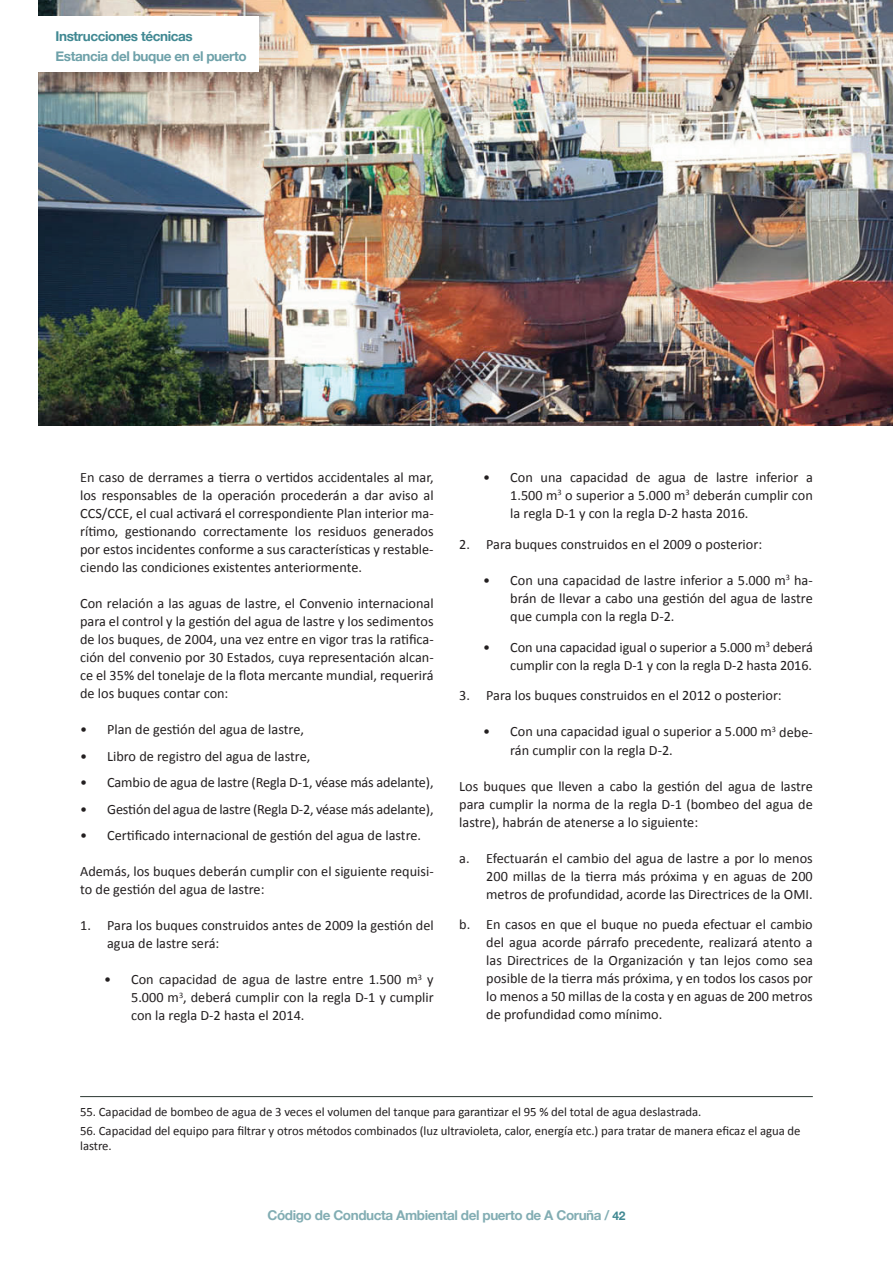
<style>
.page{position:relative;width:893px;height:1263px;background:#fff}
.page>*{position:absolute;margin:0;border:0;box-sizing:border-box;transform-origin:0 0}
.t1{font:14.25px/18px "Calibri";color:#231f20;text-align:justify}
.t2{font:700 13.5px "Helvetica Neue";letter-spacing:-.03em;color:#82adb3}
.t3{font:700 13.5px "Helvetica Neue";letter-spacing:-.03em;color:#6ea1a9}
.t4{font:700 13.5px "Helvetica Neue";letter-spacing:-.03em;color:#408892}
.t5{font:12.75px/15px "Calibri";letter-spacing:-.005em;color:#231f20}
.s1{font-size:12px;color:#408892}
</style>
<div class="page">
<img style="left:38px;top:0;width:855px;height:425px">
<hr style="left:80px;top:1096px;width:733px;height:1px;background:#2b3731">
<div style="left:38px;top:17px;width:221px;height:55px;background:#fff"></div>
<p class="t4" style="left:56px;top:26px;width:139px">Instrucciones técnicas</p>
<p class="t3" style="left:56px;top:45px;width:193px">Estancia del buque en el puerto</p>
<p class="t1" style="left:80px;top:468px;width:355px">En caso de derrames a tierra o vertidos accidentales al mar, los responsables de la operación procederán a dar aviso al CCS/CCE, el cual activará el correspondiente Plan interior ma&shy;rítimo, gestionando correctamente los residuos generados por estos incidentes conforme a sus características y restable&shy;ciendo las condiciones existentes anteriormente.</p>
<p class="t1" style="left:80px;top:594px;width:355px">Con relación a las aguas de lastre, el Convenio internacional para el control y la gestión del agua de lastre y los sedimentos de los buques, de 2004, una vez entre en vigor tras la ratifica&shy;ción del convenio por 30 Estados, cuya representación alcan&shy;ce el 35% del tonelaje de la flota mercante mundial, requerirá de los buques contar con:</p>
<p class="t1" style="left:80px;top:720px;width:225px">• Plan de gestión del agua de lastre,</p>
<p class="t1" style="left:80px;top:747px;width:232px">• Libro de registro del agua de lastre,</p>
<p class="t1" style="left:80px;top:773px;width:355px">• Cambio de agua de lastre (Regla D-1, véase más adelante),</p>
<p class="t1" style="left:80px;top:800px;width:355px">• Gestión del agua de lastre (Regla D-2, véase más adelante),</p>
<p class="t1" style="left:80px;top:826px;width:343px">• Certificado internacional de gestión del agua de lastre.</p>
<p class="t1" style="left:80px;top:862px;width:355px">Además, los buques deberán cumplir con el siguiente requisi&shy;to de gestión del agua de lastre:</p>
<p class="t1" style="left:107px;top:916px;width:328px;text-indent:-27px">1. Para los buques construidos antes de 2009 la gestión del agua de lastre será:</p>
<p class="t1" style="left:131px;top:970px;width:304px;text-indent:-27px">• Con capacidad de agua de lastre entre 1.500 m<sup>3</sup> y 5.000 m<sup>3</sup>, deberá cumplir con la regla D-1 y cumplir con la regla D-2 hasta el 2014.</p>
<p class="t1" style="left:510px;top:468px;width:304px;text-indent:-27px">• Con una capacidad de agua de lastre inferior a 1.500 m<sup>3</sup> o superior a 5.000 m<sup>3</sup> deberán cumplir con la regla D-1 y con la regla D-2 hasta 2016.</p>
<p class="t1" style="left:459px;top:535px;width:304px">2. Para buques construidos en el 2009 o posterior:</p>
<p class="t1" style="left:510px;top:571px;width:304px;text-indent:-27px">• Con una capacidad de lastre inferior a 5.000 m<sup>3</sup> ha&shy;brán de llevar a cabo una gestión del agua de lastre que cumpla con la regla D-2.</p>
<p class="t1" style="left:483px;top:638px;width:331px;text-align:right">• Con una capacidad igual o superior a 5.000 m<sup>3</sup> deberá cumplir con la regla D-1 y con la regla D-2 hasta 2016.</p>
<p class="t1" style="left:459px;top:687px;width:324px">3. Para los buques construidos en el 2012 o posterior:</p>
<p class="t1" style="left:510px;top:723px;width:304px;text-indent:-27px">• Con una capacidad igual o superior a 5.000 m<sup>3</sup> debe&shy;rán cumplir con la regla D-2.</p>
<p class="t1" style="left:459px;top:777px;width:355px">Los buques que lleven a cabo la gestión del agua de lastre para cumplir la norma de la regla D-1 (bombeo del agua de lastre), habrán de atenerse a lo siguiente:</p>
<p class="t1" style="left:486px;top:849px;width:328px;text-indent:-27px">a. Efectuarán el cambio del agua de lastre a por lo menos 200 millas de la tierra más próxima y en aguas de 200 metros de profundidad, acorde las Directrices de la OMI.</p>
<p class="t1" style="left:486px;top:915px;width:328px;text-indent:-27px">b. En casos en que el buque no pueda efectuar el cambio del agua acorde párrafo precedente, realizará atento a las Directrices de la Organización y tan lejos como sea posible de la tierra más próxima, y en todos los casos por lo menos a 50 millas de la costa y en aguas de 200 metros de profundidad como mínimo.</p>
<p class="t5" style="left:80px;top:1104px;width:623px">55. Capacidad de bombeo de agua de 3 veces el volumen del tanque para garantizar el 95 % del total de agua deslastrada.</p>
<p class="t5" style="left:80px;top:1124px;width:722px">56. Capacidad del equipo para filtrar y otros métodos combinados (luz ultravioleta, calor, energía etc.) para tratar de manera eficaz el agua de lastre.</p>
<p class="t2" style="left:267px;top:1205px;width:360px">Código de Conducta Ambiental del puerto de A Coruña / <span class="s1">42</span></p>
</div>
